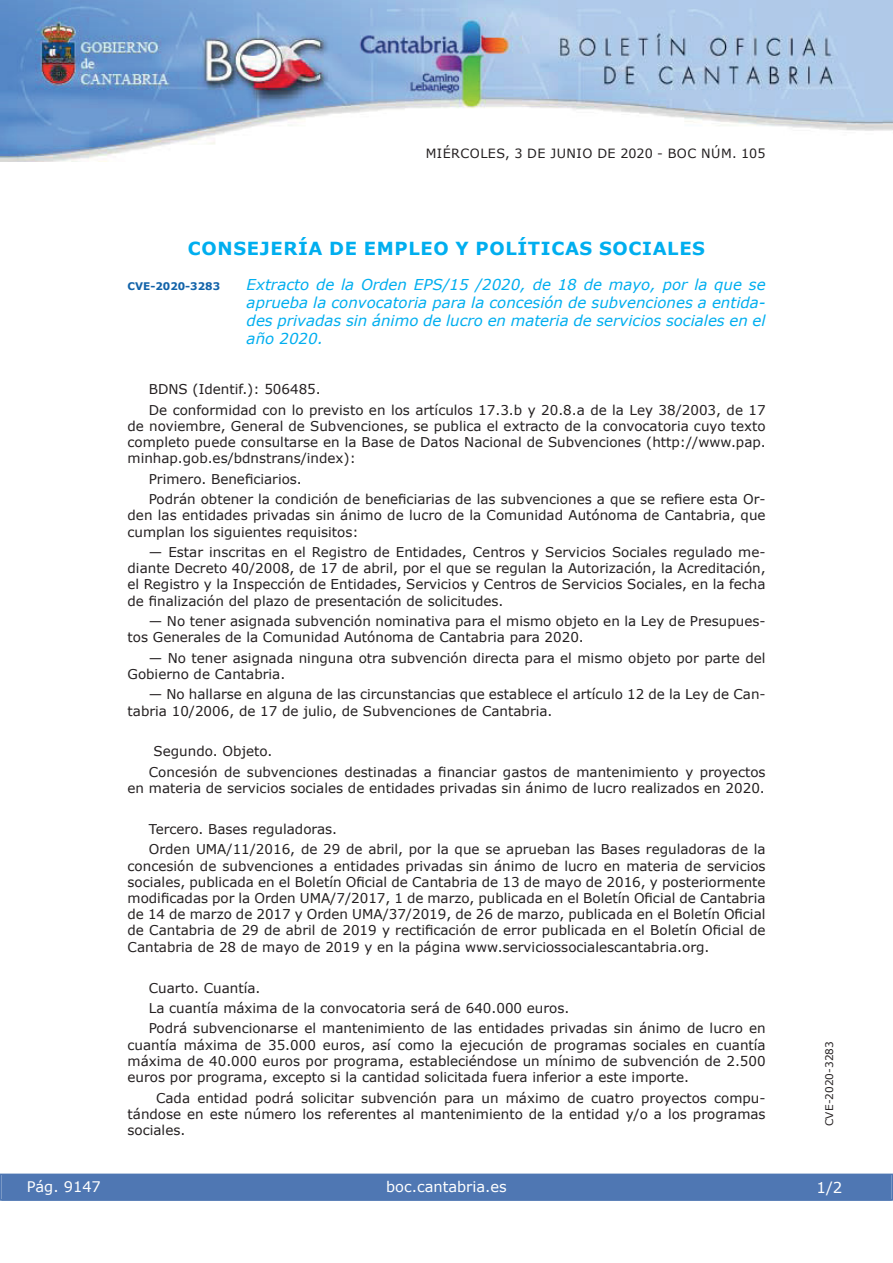
<style>
.page{position:relative;width:893px;height:1263px;background:#fff}
.page>*{position:absolute;margin:0;border:0;box-sizing:border-box;transform-origin:0 0}
.t1{font:700 18px "Verdana";letter-spacing:.035em;color:#00aeef}
.t2{font:italic 15px/18px "Verdana";color:#00aeef;text-align:justify}
.t3{font:15px "Verdana";color:#fff}
.t4{font:14.55px "Verdana";color:#fff}
.t5{font:13.5px/16.2px "Verdana";color:#231f20}
.t6{font:12.75px "Verdana";letter-spacing:.035em;color:#231f20}
.t7{font:10.5px "Verdana";color:#231f20}
.t8{font:700 10.5px "Verdana";color:#1263a9}
</style>
<div class="page">
<img style="left:0;top:0;width:893px;height:161px">
<div style="left:1px;top:1174px;width:890px;height:27px;background:#4f77b3"></div>
<div style="left:0;top:1174px;width:893px;height:27px;border:1px solid #4f77b3"></div>
<p class="t6" style="left:426px;top:145px;width:341px">MIÉRCOLES, 3 DE JUNIO DE 2020 - BOC NÚM. 105</p>
<h1 class="t1" style="left:188px;top:237px;width:518px">CONSEJERÍA DE EMPLEO Y POLÍTICAS SOCIALES</h1>
<p class="t8" style="left:128px;top:279px;width:94px">CVE-2020-3283</p>
<p class="t2" style="left:247px;top:275px;width:520px">Extracto de la Orden EPS/15 /2020, de 18 de mayo, por la que se aprueba la convocatoria para la concesión de subvenciones a entida&shy;des privadas sin ánimo de lucro en materia de servicios sociales en el año 2020.</p>
<p class="t5" style="left:149px;top:379px;width:618px;line-height:20.4px">BDNS (Identif.): 506485.<br>De conformidad con lo previsto en los artículos 17.3.b y 20.8.a de la Ley 38/2003, de 17</p>
<p class="t5" style="left:128px;top:417px;width:639px;text-align:justify">de noviembre, General de Subvenciones, se publica el extracto de la convocatoria cuyo texto completo puede consultarse en la Base de Datos Nacional de Subvenciones (http://www.pap. minhap.gob.es/bdnstrans/index):</p>
<p class="t5" style="left:149px;top:468px;width:618px;line-height:20.4px">Primero. Beneficiarios.<br>Podrán obtener la condición de beneficiarias de las subvenciones a que se refiere esta Or-</p>
<p class="t5" style="left:128px;top:507px;width:639px">den las entidades privadas sin ánimo de lucro de la Comunidad Autónoma de Cantabria, que cumplan los siguientes requisitos:</p>
<p class="t5" style="left:128px;top:544px;width:639px;text-align:justify;text-indent:21px">— Estar inscritas en el Registro de Entidades, Centros y Servicios Sociales regulado me&shy;diante Decreto 40/2008, de 17 de abril, por el que se regulan la Autorización, la Acreditación, el Registro y la Inspección de Entidades, Servicios y Centros de Servicios Sociales, en la fecha de finalización del plazo de presentación de solicitudes.</p>
<p class="t5" style="left:128px;top:613px;width:639px;text-indent:21px">— No tener asignada subvención nominativa para el mismo objeto en la Ley de Presupues&shy;tos Generales de la Comunidad Autónoma de Cantabria para 2020.</p>
<p class="t5" style="left:128px;top:649px;width:639px;text-indent:21px">— No tener asignada ninguna otra subvención directa para el mismo objeto por parte del<br>Gobierno de Cantabria.</p>
<p class="t5" style="left:128px;top:686px;width:639px;text-indent:21px">— No hallarse en alguna de las circunstancias que establece el artículo 12 de la Ley de Can&shy;tabria 10/2006, de 17 de julio, de Subvenciones de Cantabria.</p>
<p class="t5" style="left:149px;top:741px;width:618px;line-height:20.4px;text-indent:5px">Segundo. Objeto.<br>Concesión de subvenciones destinadas a financiar gastos de mantenimiento y proyectos</p>
<p class="t5" style="left:128px;top:780px;width:639px">en materia de servicios sociales de entidades privadas sin ánimo de lucro realizados en 2020.</p>
<p class="t5" style="left:149px;top:818px;width:618px;line-height:20.4px">Tercero. Bases reguladoras.<br>Orden UMA/11/2016, de 29 de abril, por la que se aprueban las Bases reguladoras de la</p>
<p class="t5" style="left:128px;top:857px;width:639px;text-align:justify">concesión de subvenciones a entidades privadas sin ánimo de lucro en materia de servicios sociales, publicada en el Boletín Oficial de Cantabria de 13 de mayo de 2016, y posteriormente modificadas por la Orden UMA/7/2017, 1 de marzo, publicada en el Boletín Oficial de Cantabria de 14 de marzo de 2017 y Orden UMA/37/2019, de 26 de marzo, publicada en el Boletín Oficial de Cantabria de 29 de abril de 2019 y rectificación de error publicada en el Boletín Oficial de Cantabria de 28 de mayo de 2019 y en la página www.serviciossocialescantabria.org.</p>
<p class="t5" style="left:149px;top:977px;width:618px;line-height:20.4px">Cuarto. Cuantía.<br>La cuantía máxima de la convocatoria será de 640.000 euros.<br>Podrá subvencionarse el mantenimiento de las entidades privadas sin ánimo de lucro en</p>
<p class="t5" style="left:128px;top:1036px;width:639px;text-align:justify">cuantía máxima de 35.000 euros, así como la ejecución de programas sociales en cuantía máxima de 40.000 euros por programa, estableciéndose un mínimo de subvención de 2.500 euros por programa, excepto si la cantidad solicitada fuera inferior a este importe.</p>
<p class="t5" style="left:128px;top:1089px;width:639px;text-align:justify;text-indent:28px">Cada entidad podrá solicitar subvención para un máximo de cuatro proyectos compu&shy;tándose en este número los referentes al mantenimiento de la entidad y/o a los programas sociales.</p>
<p class="t4" style="left:27px;top:1177px;width:76px">Pág. 9147</p>
<p class="t4" style="left:386px;top:1178px;width:122px">boc.cantabria.es</p>
<p class="t7" style="left:823px;top:1126px;width:87px;rotate:-90deg">CVE-2020-3283</p>
<p class="t3" style="left:816px;top:1178px;width:27px">1/2</p>
</div>
